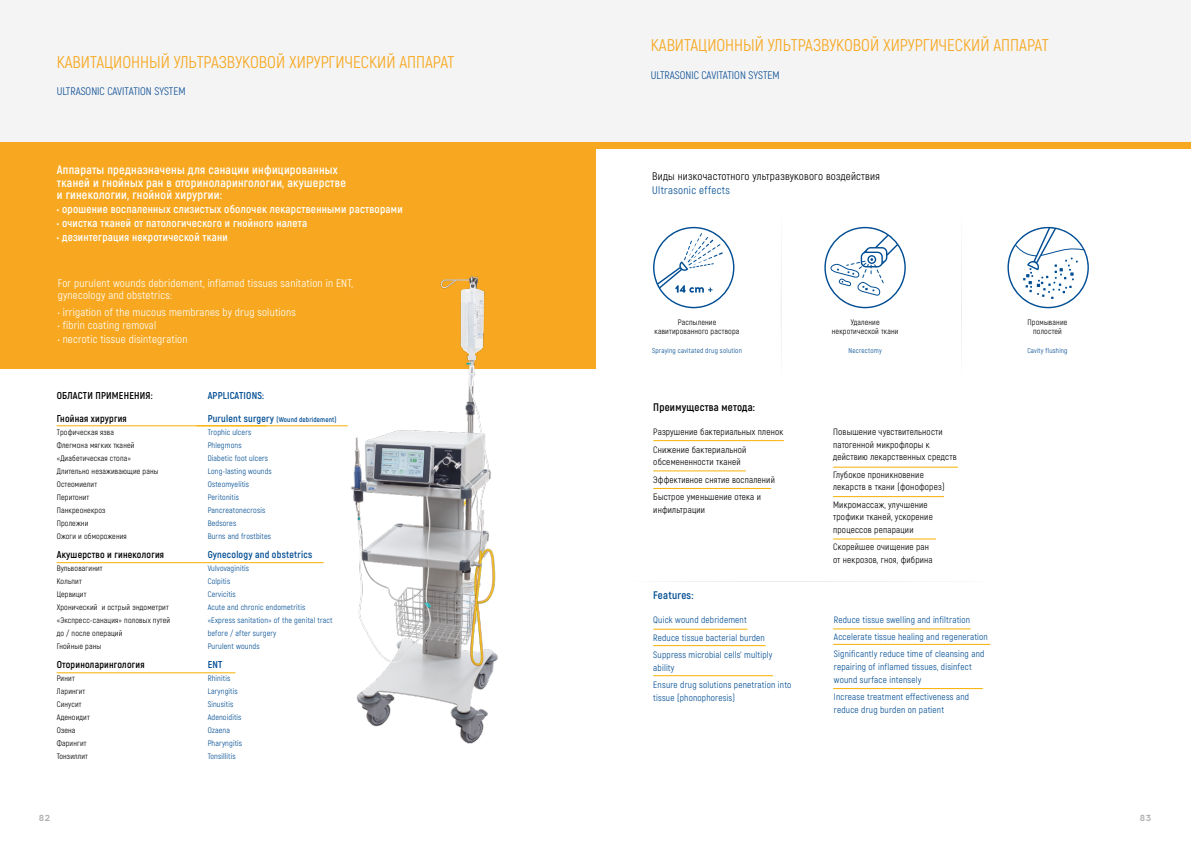
<style>
.page{position:relative;width:1191px;height:842px;background:#fff}
.page>*{position:absolute;margin:0;border:0;box-sizing:border-box;transform-origin:0 0}
.t1{font:17px "Akrobat";color:#f7a820}
.t2{font:700 12.2px/12.2px "Akrobat";letter-spacing:.02em;color:#fff}
.t3{font:700 11.3px "Akrobat";letter-spacing:.02em;color:#fff}
.t4{font:11px/11.7px "Akrobat";letter-spacing:.02em;color:#fff}
.t5{font:11px "Akrobat";color:#115298}
.t6{font:11px "Akrobat";letter-spacing:.02em;color:#000}
.t7{font:700 11px "Akrobat";letter-spacing:.02em;color:#000}
.t8{font:11px "Akrobat";letter-spacing:.03em;color:#004d93}
.t9{font:700 11px "Akrobat";letter-spacing:.02em;color:#004d93}
.t10{font:700 10px "Akrobat";letter-spacing:.02em;color:#000}
.t11{font:700 10px "Akrobat";letter-spacing:.02em;color:#004d93}
.t12{font:9.2px/17.3px "Akrobat";letter-spacing:.02em;color:#004d93}
.t13{font:9.2px/12.7px "Akrobat";letter-spacing:.02em;color:#000}
.t14{font:700 9px "Acrom";color:#b3b2b2}
.t15{font:8px/13px "Akrobat";letter-spacing:.02em;color:#000}
.t16{font:8px/13px "Akrobat";letter-spacing:.02em;color:#004d93}
.t17{font:7px "Akrobat";letter-spacing:.03em;color:#004d93}
.t18{font:700 7px "Akrobat";letter-spacing:.02em;color:#004d93}
.s1{font-size:10px}
</style>
<div class="page">
<div style="left:595px;top:140px;width:596px;height:9px;background:#f7a820"></div>
<div style="left:595px;top:0;width:596px;height:142px;background:#f4f4f4"></div>
<div style="left:0;top:0;width:595px;height:142px;background:#f4f4f4"></div>
<div style="left:0;top:142px;width:595px;height:227px;background:#f7a820"></div>
<img style="left:312px;top:275px;width:186px;height:469px">
<hr style="left:57px;top:425px;width:291px;height:1px;background:#f9b000">
<hr style="left:57px;top:562px;width:267px;height:1px;background:#f9b000">
<hr style="left:57px;top:672px;width:178px;height:1px;background:#f9b000">
<svg style="left:824px;top:227px;width:81px;height:81px"></svg>
<svg style="left:1007px;top:227px;width:81px;height:81px"></svg>
<svg style="left:653px;top:227px;width:81px;height:81px"></svg>
<svg style="left:781px;top:266px;width:1px;height:80px"></svg>
<hr style="left:596px;top:581px;width:394px;height:1px;background:#dadada;border-radius:50%">
<svg style="left:961px;top:258px;width:1px;height:94px"></svg>
<hr style="left:653px;top:440px;width:131px;height:1px;background:#f9b000">
<hr style="left:653px;top:471px;width:93px;height:1px;background:#f9b000">
<hr style="left:653px;top:488px;width:118px;height:1px;background:#f9b000">
<hr style="left:833px;top:496px;width:111px;height:1px;background:#f9b000">
<hr style="left:833px;top:539px;width:103px;height:1px;background:#f9b000">
<hr style="left:833px;top:467px;width:125px;height:1px;background:#f9b000">
<hr style="left:653px;top:629px;width:94px;height:1px;background:#f9b000">
<hr style="left:653px;top:645px;width:112px;height:1px;background:#f9b000">
<hr style="left:653px;top:675px;width:120px;height:1px;background:#f9b000">
<hr style="left:833px;top:688px;width:149px;height:1px;background:#f9b000">
<hr style="left:833px;top:629px;width:137px;height:1px;background:#f9b000">
<hr style="left:833px;top:644px;width:157px;height:1px;background:#f9b000">
<h1 class="t1" style="left:57px;top:52px;width:399px">КАВИТАЦИОННЫЙ УЛЬТРАЗВУКОВОЙ ХИРУРГИЧЕСКИЙ АППАРАТ</h1>
<h3 class="t5" style="left:57px;top:85px;width:130px">ULTRASONIC CAVITATION SYSTEM</h3>
<h2 class="t2" style="left:57px;top:164px;width:291px">Аппараты предназначены для санации инфицированных тканей и гнойных ран в оториноларингологии, акушерстве и гинекологии, гнойной хирургии:</h2>
<h3 class="t3" style="left:57px;top:202px;width:347px">• орошение воспаленных слизистых оболочек лекарственными растворами</h3>
<h3 class="t3" style="left:57px;top:216px;width:252px">• очистка тканей от патологического и гнойного налета</h3>
<h3 class="t3" style="left:57px;top:230px;width:172px">• дезинтеграция некротической ткани</h3>
<h3 class="t4" style="left:58px;top:278px;width:297px">For purulent wounds debridement, inflamed tissues sanitation in ENT, gynecology and obstetrics:</h3>
<h3 class="t4" style="left:58px;top:307px;width:239px">• irrigation of the mucous membranes by drug solutions</h3>
<h3 class="t4" style="left:58px;top:320px;width:100px">• fibrin coating removal</h3>
<h3 class="t4" style="left:58px;top:333px;width:131px">• necrotic tissue disintegration</h3>
<p class="t10" style="left:57px;top:390px;width:97px">ОБЛАСТИ ПРИМЕНЕНИЯ:</p>
<p class="t10" style="left:57px;top:412px;width:71px">Гнойная хирургия</p>
<p class="t15" style="left:57px;top:426px;width:104px">Трофическая язва<br>Флегмона мягких тканей «Диабетическая стопа»<br>Длительно незаживающие раны<br>Остеомиелит<br>Перитонит<br>Панкреонекроз<br>Пролежни<br>Ожоги и обморожения</p>
<p class="t10" style="left:57px;top:548px;width:109px">Акушерство и гинекология</p>
<p class="t15" style="left:57px;top:562px;width:115px">Вульвовагинит<br>Кольпит<br>Цервицит<br>Хронический и острый эндометрит «Экспресс-санация» половых путей до / после операций<br>Гнойные раны</p>
<p class="t10" style="left:57px;top:658px;width:89px">Оториноларингология</p>
<p class="t15" style="left:57px;top:672px;width:35px">Ринит<br>Ларингит<br>Синусит<br>Аденоидит<br>Озена<br>Фарингит<br>Тонзиллит</p>
<p class="t11" style="left:208px;top:390px;width:58px">APPLICATIONS:</p>
<p class="t18" style="left:208px;top:415px;width:130px"><span class="s1">Purulent surgery</span> (Wound debridement)</p>
<p class="t16" style="left:208px;top:426px;width:66px">Trophic ulcers<br>Phlegmons<br>Diabetic foot ulcers<br>Long-lasting wounds<br>Osteomyelitis<br>Peritonitis<br>Pancreatonecrosis<br>Bedsores<br>Burns and frostbites</p>
<p class="t11" style="left:208px;top:548px;width:106px">Gynecology and obstetrics</p>
<p class="t16" style="left:208px;top:562px;width:126px">Vulvovaginitis<br>Colpitis<br>Cervicitis<br>Acute and chronic endometritis «Express sanitation» of the genital tract before / after surgery<br>Purulent wounds</p>
<p class="t11" style="left:208px;top:658px;width:16px">ENT</p>
<p class="t16" style="left:208px;top:672px;width:36px">Rhinitis<br>Laryngitis<br>Sinusitis<br>Adenoiditis<br>Ozaena<br>Pharyngitis<br>Tonsillitis</p>
<h1 class="t1" style="left:651px;top:35px;width:399px">КАВИТАЦИОННЫЙ УЛЬТРАЗВУКОВОЙ ХИРУРГИЧЕСКИЙ АППАРАТ</h1>
<h3 class="t5" style="left:651px;top:68px;width:130px">ULTRASONIC CAVITATION SYSTEM</h3>
<h3 class="t6" style="left:652px;top:170px;width:229px">Виды низкочастотного ультразвукового воздействия</h3>
<h3 class="t8" style="left:652px;top:184px;width:79px">Ultrasonic effects</h3>
<p class="t15" style="left:654px;top:318px;width:86px;line-height:9px;text-align:center">Распыление кавитированного раствора</p>
<p class="t17" style="left:652px;top:347px;width:91px">Spraying cavitated drug solution</p>
<h3 class="t7" style="left:653px;top:400px;width:103px">Преимущества метода:</h3>
<p class="t13" style="left:653px;top:423px;width:132px;line-height:17.3px">Разрушение бактериальных пленок<br>Снижение бактериальной</p>
<p class="t13" style="left:653px;top:453px;width:123px;line-height:17.3px">обсемененности тканей<br>Эффективное снятие воспалений<br>Быстрое уменьшение отека и</p>
<p class="t13" style="left:653px;top:503px;width:53px">инфильтрации</p>
<h3 class="t9" style="left:653px;top:588px;width:42px">Features:</h3>
<p class="t12" style="left:653px;top:611px;width:121px">Quick wound debridement<br>Reduce tissue bacterial burden<br>Suppress microbial cells’ multiply</p>
<p class="t12" style="left:653px;top:659px;width:140px">ability<br>Ensure drug solutions penetration into</p>
<p class="t12" style="left:653px;top:689px;width:83px">tissue (phonophoresis)</p>
<p class="t15" style="left:832px;top:318px;width:68px;line-height:9px;text-align:center">Удаление некротической ткани</p>
<p class="t17" style="left:848px;top:347px;width:35px">Necrectomy</p>
<p class="t13" style="left:833px;top:425px;width:125px">Повышение чувствительности патогенной микрофлоры к действию лекарственных средств</p>
<p class="t13" style="left:833px;top:468px;width:113px">Глубокое проникновение лекарств в ткани (фонофорез)</p>
<p class="t13" style="left:833px;top:498px;width:101px">Микромассаж, улучшение трофики тканей, ускорение процессов репарации</p>
<p class="t13" style="left:833px;top:541px;width:101px">Скорейшее очищение ран от некрозов, гноя, фибрина</p>
<p class="t12" style="left:834px;top:611px;width:155px">Reduce tissue swelling and infiltration<br>Accelerate tissue healing and regeneration<br>Significantly reduce time of cleansing and</p>
<p class="t12" style="left:834px;top:661px;width:139px;line-height:12.7px">repairing of inflamed tissues, disinfect wound surface intensely</p>
<p class="t12" style="left:834px;top:691px;width:137px;line-height:12.7px">Increase treatment effectiveness and reduce drug burden on patient</p>
<p class="t15" style="left:1027px;top:318px;width:41px;line-height:9px;text-align:center">Промывание полостей</p>
<p class="t17" style="left:1027px;top:347px;width:42px">Cavity flushing</p>
<p class="t14" style="left:39px;top:811px;width:13px">82</p>
<p class="t14" style="left:1139px;top:811px;width:13px">83</p>
</div>
